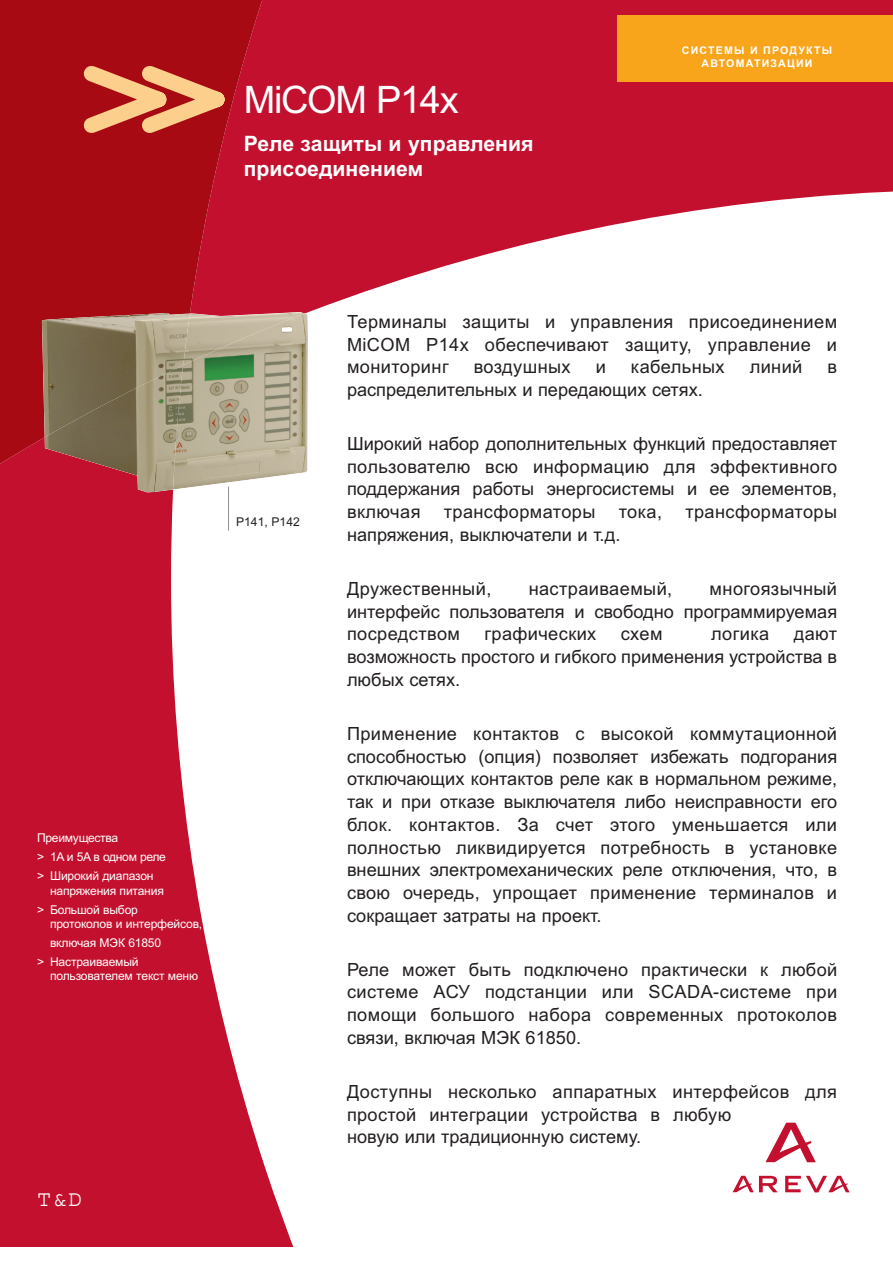
<style>
.page{position:relative;width:893px;height:1263px;background:#fff}
.page>*{position:absolute;margin:0;border:0;box-sizing:border-box;transform-origin:0 0}
.t1{font:37.8px "Arial";letter-spacing:-.035em;color:#fff}
.t2{font:22.05px "Courier";color:#fff}
.t3{font:700 21.15px/25.5px "Arial";color:#fff}
.t4{font:18.15px/22.6px "Arial";letter-spacing:.01em;color:#231f20;text-align:justify}
.t5{font:12.15px/18.9px "Arial";letter-spacing:-.015em;color:#fff}
.t6{font:12.15px "Arial";color:#231f20}
.t7{font:700 10.65px/12.8px "Arial";letter-spacing:.11em;color:#fff;text-align:center}
</style>
<div class="page">
<svg style="left:0;top:467px;width:293px;height:779px;fill:#c3102e"></svg>
<svg style="left:263px;top:0;width:629px;height:313px;fill:#c3102e"></svg>
<svg style="left:0;top:0;width:263px;height:467px;background:#ab0b17"></svg>
<img style="left:183px;top:313px;width:125px;height:177px">
<img style="left:45px;top:437px;width:138px;height:55px">
<img style="left:183px;top:312px;width:122px;height:53px">
<img style="left:41px;top:313px;width:149px;height:124px">
<div style="left:617px;top:15px;width:275px;height:67px;background:#f9a51b"></div>
<svg style="left:72px;top:64px;width:162px;height:73px;background:#c95842"></svg>
<svg style="left:765px;top:1123px;width:51px;height:39px"></svg>
<svg style="left:785px;top:1176px;width:64px;height:16px"></svg>
<svg style="left:733px;top:1175px;width:45px;height:17px"></svg>
<div style="left:235px;top:516px;width:82px;height:21px;background:#fff"></div>
<hr style="left:228px;top:487px;width:1px;height:44px;background:#909295">
<svg style="left:282px;top:328px;width:10px;height:3px"></svg>
<h1 class="t1" style="left:244px;top:86px;width:216px">MiCOM P14x</h1>
<p class="t3" style="left:244px;top:133px;width:291px">Реле защиты и управления присоединением</p>
<p class="t7" style="left:682px;top:45px;width:152px">СИСТЕМЫ И ПРОДУКТЫ<br>АВТОМАТИЗАЦИИ</p>
<p class="t6" style="left:236px;top:518px;width:65px">P141, P142</p>
<p class="t5" style="left:37px;top:830px;width:130px">Преимущества<br>&gt; 1A и 5A в одном реле &gt; Широкий диапазон</p>
<p class="t5" style="left:37px;top:882px;width:128px;text-indent:13px">напряжения питания &gt; Большой выбор</p>
<p class="t5" style="left:50px;top:916px;width:154px">протоколов и интерфейсов,</p>
<p class="t5" style="left:50px;top:934px;width:113px">включая МЭК 61850</p>
<p class="t5" style="left:37px;top:953px;width:103px">&gt; Настраиваемый</p>
<p class="t5" style="left:50px;top:968px;width:150px">пользователем текст меню</p>
<p class="t2" style="left:38px;top:1192px;width:46px">T&amp;D</p>
<p class="t4" style="left:347px;top:312px;width:492px">Терминалы защиты и управления присоединением MiCOM P14x обеспечивают защиту, управление и мониторинг</p>
<p class="t4" style="left:474px;top:357px;width:99px">воздушных</p>
<p class="t4" style="left:596px;top:357px;width:12px">и</p>
<p class="t4" style="left:631px;top:357px;width:95px">кабельных</p>
<p class="t4" style="left:750px;top:357px;width:54px">линий</p>
<p class="t4" style="left:827px;top:357px;width:11px">в</p>
<p class="t4" style="left:347px;top:380px;width:357px">распределительных и передающих сетях.</p>
<p class="t4" style="left:347px;top:434px;width:492px">Широкий набор дополнительных функций предоставляет пользователю всю информацию для эффективного поддержания работы энергосистемы и ее элементов, включая</p>
<p class="t4" style="left:444px;top:502px;width:153px">трансформаторы</p>
<p class="t4" style="left:619px;top:502px;width:45px">тока,</p>
<p class="t4" style="left:685px;top:502px;width:153px">трансформаторы</p>
<p class="t4" style="left:347px;top:525px;width:275px">напряжения, выключатели и т.д.</p>
<p class="t4" style="left:347px;top:579px;width:146px">Дружественный,</p>
<p class="t4" style="left:529px;top:579px;width:145px">настраиваемый,</p>
<p class="t4" style="left:347px;top:579px;width:492px;text-indent:363px">многоязычный интерфейс пользователя и свободно программируемая посредством</p>
<p class="t4" style="left:484px;top:625px;width:113px">графических</p>
<p class="t4" style="left:621px;top:625px;width:43px">схем</p>
<p class="t4" style="left:711px;top:625px;width:60px">логика</p>
<p class="t4" style="left:347px;top:624px;width:492px;text-indent:447px">дают возможность простого и гибкого применения устройства в любых сетях.</p>
<p class="t4" style="left:347px;top:724px;width:492px">Применение контактов с высокой коммутационной способностью (опция) позволяет избежать подгорания отключающих контактов реле как в нормальном режиме, так и при отказе выключателя либо неисправности его блок. контактов. За счет этого уменьшается или полностью ликвидируется потребность в установке внешних электромеханических реле отключения, что, в свою очередь, упрощает применение терминалов и сокращает затраты на проект.</p>
<p class="t4" style="left:347px;top:960px;width:492px">Реле может быть подключено практически к любой системе АСУ подстанции или SCADA-системе при помощи большого набора современных протоколов связи, включая МЭК 61850.</p>
<p class="t4" style="left:347px;top:1082px;width:492px;text-align:left">Доступны несколько аппаратных интерфейсов для простой интеграции устройства в любую<br>новую или традиционную систему.</p>
</div>
